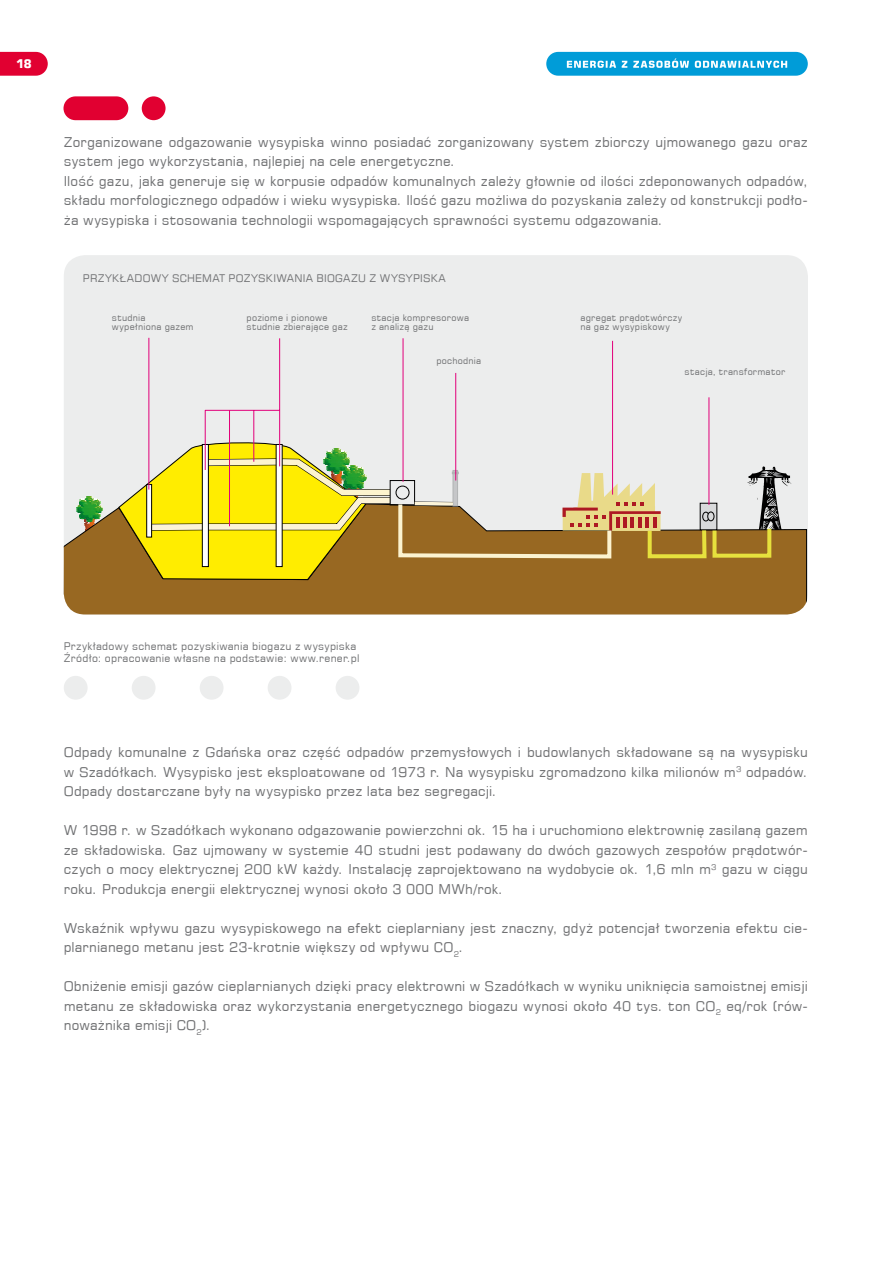
<style>
.page{position:relative;width:893px;height:1263px;background:#fff}
.page>*{position:absolute;margin:0;border:0;box-sizing:border-box;transform-origin:0 0}
.t1{font:13.5px/19.5px "Square 721 TL";letter-spacing:.01em;color:#707173;text-align:justify}
.t2{font:700 12px "Square 721 TL";color:#fff}
.t3{font:10.5px/12.6px "Square 721 TL";letter-spacing:.025em;color:#707173}
.t4{font:9px/9px "Square 721 TL";letter-spacing:.025em;color:#707173}
</style>
<div class="page">
<svg style="left:63px;top:96px;width:65px;height:24px;background:#e31844"></svg>
<div style="left:142px;top:96px;width:24px;height:24px;background:#e10031;border-radius:50%"></div>
<svg style="left:546px;top:52px;width:262px;height:24px;background:#28abde"></svg>
<svg style="left:0;top:52px;width:48px;height:24px"></svg>
<div style="left:64px;top:676px;width:24px;height:24px;background:#eceded;border-radius:50%"></div>
<div style="left:132px;top:676px;width:24px;height:24px;background:#eceded;border-radius:50%"></div>
<div style="left:200px;top:676px;width:24px;height:24px;background:#eceded;border-radius:50%"></div>
<div style="left:268px;top:676px;width:23px;height:24px;background:#eceded;border-radius:50%"></div>
<div style="left:336px;top:676px;width:23px;height:24px;background:#eceded;border-radius:50%"></div>
<div style="left:64px;top:255px;width:744px;height:359px;background:#eceded;border-radius:21px"></div>
<svg style="left:79px;top:497px;width:22px;height:6px"></svg>
<div style="left:64px;top:503px;width:743px;height:111px;background:#986822"></div>
<svg style="left:118px;top:440px;width:673px;height:140px"></svg>
<div style="left:700px;top:503px;width:17px;height:27px;background:#d9dadb"></div>
<div style="left:702px;top:512px;width:7px;height:9px;border:1px solid #000;border-radius:50%"></div>
<div style="left:707px;top:512px;width:7px;height:9px;border:1px solid #000;border-radius:50%"></div>
<hr style="left:149px;top:338px;width:1px;height:152px;background:#e2007a">
<hr style="left:279px;top:338px;width:1px;height:128px;background:#e2007a">
<hr style="left:205px;top:410px;width:1px;height:60px;background:#e2007a">
<hr style="left:254px;top:411px;width:1px;height:51px;background:#e2007a">
<hr style="left:229px;top:411px;width:1px;height:115px;background:#e2007a">
<hr style="left:205px;top:410px;width:75px;height:1px;background:#e2007a">
<hr style="left:403px;top:338px;width:1px;height:144px;background:#e2007a">
<hr style="left:455px;top:373px;width:1px;height:107px;background:#e2007a">
<hr style="left:612px;top:341px;width:1px;height:154px;background:#e2007a">
<hr style="left:709px;top:397px;width:1px;height:108px;background:#e2007a">
<p class="t2" style="left:16px;top:56px;width:18px">18</p>
<p class="t1" style="left:64px;top:132px;width:746px;text-align:left">Zorganizowane odgazowanie wysypiska winno posiadać zorganizowany system zbiorczy ujmowanego gazu oraz system jego wykorzystania, najlepiej na cele energetyczne.<br>Ilość gazu, jaka generuje się w korpusie odpadów komunalnych zależy głownie od ilości zdeponowanych odpadów, składu morfologicznego odpadów i wieku wysypiska. Ilość gazu możliwa do pozyskania zależy od konstrukcji podło&shy;ża wysypiska i stosowania technologii wspomagających sprawności systemu odgazowania.</p>
<p class="t3" style="left:83px;top:272px;width:62px">Przykładow</p>
<p class="t3" style="left:162px;top:272px;width:18px">y sch</p>
<p class="t3" style="left:195px;top:272px;width:42px">emat poz</p>
<p class="t3" style="left:252px;top:272px;width:15px">yskiw</p>
<p class="t3" style="left:287px;top:272px;width:38px">ania biog</p>
<p class="t3" style="left:343px;top:272px;width:77px">azu z wysypisk</p>
<p class="t3" style="left:439px;top:272px;width:9px">a</p>
<p class="t4" style="left:247px;top:313px;width:103px">poziome i pionowe studnie zbierające gaz</p>
<p class="t4" style="left:371px;top:313px;width:99px">stacja kompresorowa z analizą gazu</p>
<p class="t4" style="left:436px;top:356px;width:46px">pochodnia</p>
<p class="t4" style="left:112px;top:313px;width:83px">studnia wypełniona gazem</p>
<p class="t4" style="left:580px;top:313px;width:103px">agregat prądotwórczy na gaz wysypiskowy</p>
<p class="t4" style="left:685px;top:367px;width:102px">stacja, transformator</p>
<p class="t3" style="left:64px;top:639px;width:297px">Przykładowy schemat pozyskiwania biogazu z wysypiska<br>Źródło: opracowanie własne na podstawie: www.rener.pl</p>
<p class="t1" style="left:64px;top:742px;width:746px">Odpady komunalne z Gdańska oraz część odpadów przemysłowych i budowlanych składowane są na wysypisku w Szadółkach. Wysypisko jest eksploatowane od 1973 r. Na wysypisku zgromadzono kilka milionów m<sup>3</sup> odpadów.<br>Odpady dostarczane były na wysypisko przez lata bez segregacji.</p>
<p class="t1" style="left:64px;top:820px;width:746px">W 1998 r. w Szadółkach wykonano odgazowanie powierzchni ok. 15 ha i uruchomiono elektrownię zasilaną gazem ze składowiska. Gaz ujmowany w systemie 40 studni jest podawany do dwóch gazowych zespołów prądotwór&shy;czych o mocy elektrycznej 200 kW każdy. Instalację zaprojektowano na wydobycie ok. 1,6 mln m<sup>3</sup> gazu w ciągu roku. Produkcja energii elektrycznej wynosi około 3 000 MWh/rok.</p>
<p class="t1" style="left:64px;top:918px;width:746px">Wskaźnik wpływu gazu wysypiskowego na efekt cieplarniany jest znaczny, gdyż potencjał tworzenia efektu cie&shy;plarnianego metanu jest 23-krotnie większy od wpływu CO<sub>2</sub>.</p>
<p class="t1" style="left:64px;top:976px;width:746px">Obniżenie emisji gazów cieplarnianych dzięki pracy elektrowni w Szadółkach w wyniku uniknięcia samoistnej emisji metanu ze składowiska oraz wykorzystania energetycznego biogazu wynosi około 40 tys. ton CO<sub>2</sub> eq/rok (rów&shy;noważnika emisji CO<sub>2</sub>).</p>
</div>
